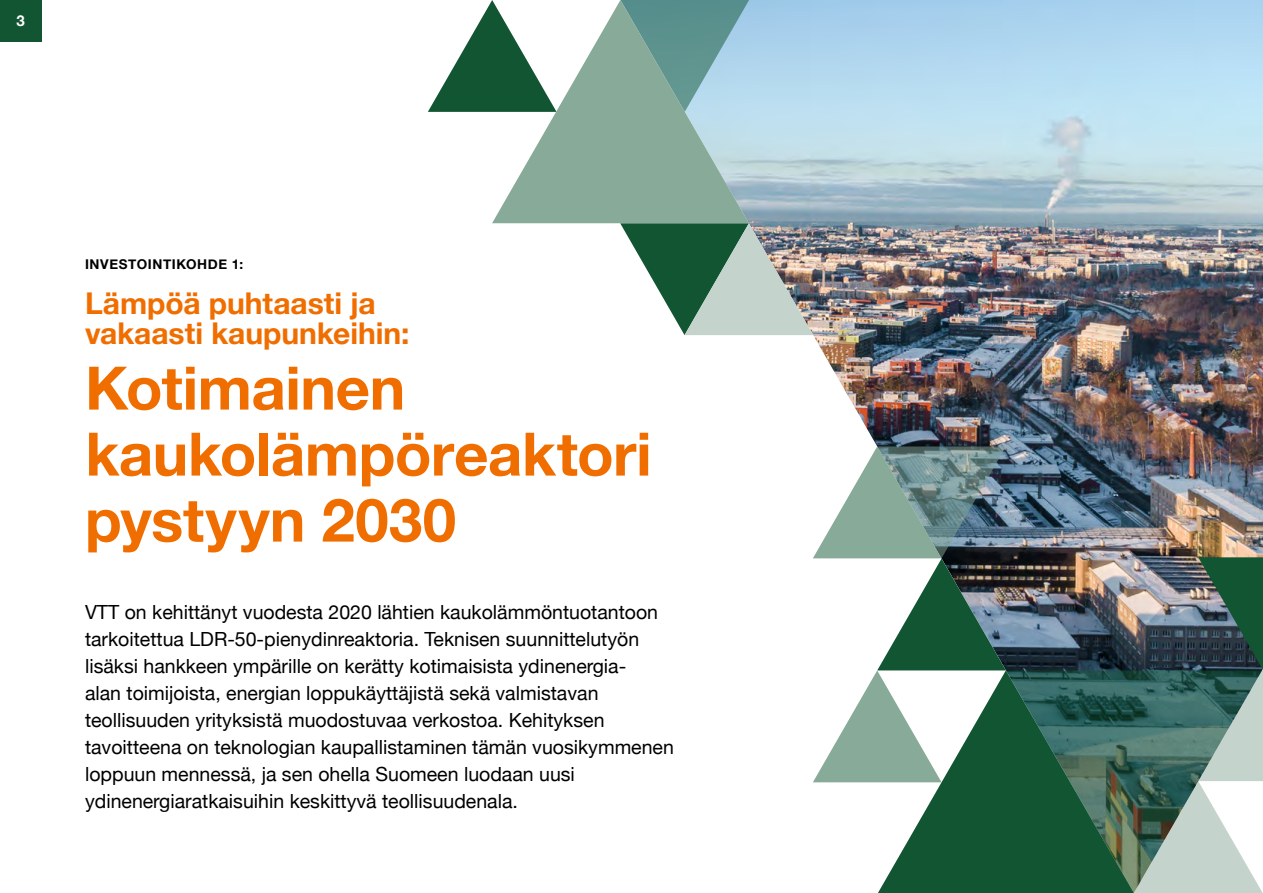
<style>
.page{position:relative;width:1263px;height:893px;background:#fff}
.page>*{position:absolute;margin:0;border:0;box-sizing:border-box;transform-origin:0 0}
.t1{font:700 60px/66px "Helvetica Neue";letter-spacing:-.01em;color:#f06e00}
.t2{font:700 30px/30px "Helvetica Neue";color:#f06e00}
.t3{font:19.5px/27px "Helvetica Neue";color:#000}
.t4{font:700 15px "Helvetica Neue";color:#fff}
.t5{font:700 13.5px "Helvetica Neue";letter-spacing:.045em;color:#000}
</style>
<div class="page">
<div style="left:0;top:0;width:41px;height:41px;background:#115532"></div>
<img style="left:749px;top:0;width:514px;height:783px">
<svg style="left:428px;top:0;width:64px;height:112px"></svg>
<svg style="left:620px;top:223px;width:193px;height:112px"></svg>
<svg style="left:492px;top:0;width:257px;height:223px;fill:#88aa98"></svg>
<svg style="left:813px;top:446px;width:193px;height:336px"></svg>
<svg style="left:878px;top:670px;width:128px;height:223px"></svg>
<svg style="left:1006px;top:670px;width:128px;height:223px;background:#285e47"></svg>
<img style="left:1134px;top:557px;width:129px;height:336px">
<p class="t4" style="left:16px;top:9px;width:10px">3</p>
<p class="t5" style="left:85px;top:253px;width:160px">INVESTOINTIKOHDE 1:</p>
<h2 class="t2" style="left:85px;top:289px;width:326px">Lämpöä puhtaasti ja vakaasti kaupunkeihin:</h2>
<h1 class="t1" style="left:85px;top:357px;width:568px">Kotimainen kaukolämpöreaktori pystyyn 2030</h1>
<p class="t3" style="left:85px;top:600px;width:590px">VTT on kehittänyt vuodesta 2020 lähtien kaukolämmöntuotantoon tarkoitettua LDR-50-pienydinreaktoria. Teknisen suunnittelutyön lisäksi hankkeen ympärille on kerätty kotimaisista ydinenergia-<br>alan toimijoista, energian loppukäyttäjistä sekä valmistavan teollisuuden yrityksistä muodostuvaa verkostoa. Kehityksen tavoitteena on teknologian kaupallistaminen tämän vuosikymmenen loppuun mennessä, ja sen ohella Suomeen luodaan uusi ydinenergiaratkaisuihin keskittyvä teollisuudenala.</p>
</div>
